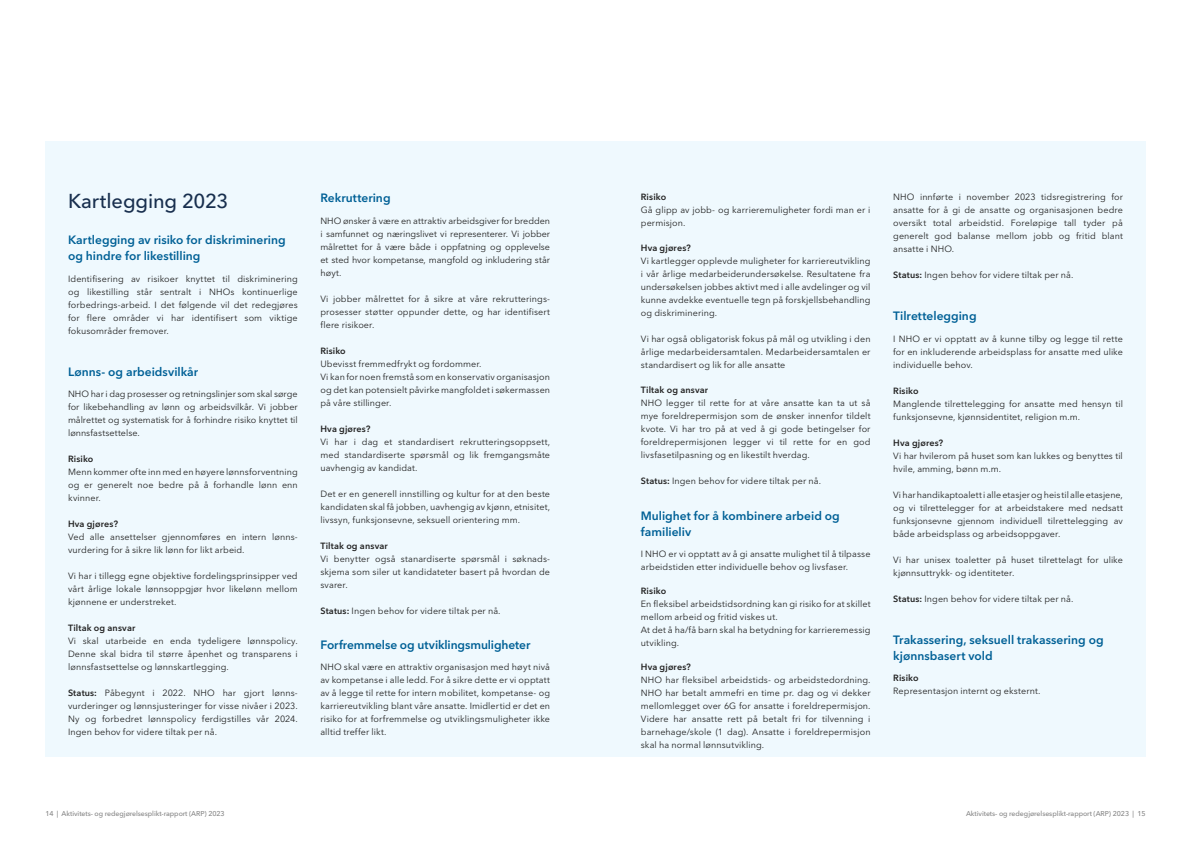
<style>
.page{position:relative;width:1191px;height:842px;background:#fff}
.page>*{position:absolute;margin:0;border:0;box-sizing:border-box;transform-origin:0 0}
.H2_Avenir{font:500 20px "Avenir Next LT Pro";letter-spacing:-.005em;color:#182f4e}
.NHO-mellomtittel_hoved{font:600 12px/16px "Avenir Next LT Pro";color:#006096}
.NHO-brødtekst{font:9px/13px "Avenir Next LT Pro";letter-spacing:.01em;color:#222;text-align:justify}
.NHO-brødtekst-2{font:600 9px "Avenir Next LT Pro";letter-spacing:.015em;color:#222}
.t1{font:500 7px "Avenir Next LT Pro";letter-spacing:-.01em;color:#868686}
.s1{font-weight:600}
</style>
<div class="page">
<div style="left:45px;top:142px;width:1100px;height:615px;background:#eff9fe"></div>
<p class="H2_Avenir" style="left:68px;top:189px;width:162px">Kartlegging 2023</p>
<p class="NHO-brødtekst-2" style="left:641px;top:191px;width:27px">Risiko</p>
<p class="NHO-mellomtittel_hoved" style="left:320px;top:190px;width:72px">Rekruttering</p>
<p class="NHO-brødtekst" style="left:320px;top:214px;width:231px">NHO ønsker å være en attraktiv arbeidsgiver for bredden i samfunnet og næringslivet vi representerer. Vi jobber målrettet for å være både i oppfatning og opplevelse et sted hvor kompetanse, mangfold og inkludering står høyt.</p>
<p class="NHO-brødtekst" style="left:320px;top:292px;width:231px">Vi jobber målrettet for å sikre at våre rekrutterings&shy;prosesser støtter oppunder dette, og har identifisert flere risikoer.</p>
<p class="NHO-brødtekst-2" style="left:320px;top:345px;width:27px">Risiko</p>
<p class="NHO-brødtekst" style="left:320px;top:357px;width:163px">Ubevisst fremmedfrykt og fordommer.</p>
<p class="NHO-brødtekst" style="left:320px;top:370px;width:231px">Vi kan for noen fremstå som en konservativ organisasjon og det kan potensielt påvirke mangfoldet i søkermassen på våre stillinger.</p>
<p class="NHO-brødtekst-2" style="left:320px;top:423px;width:51px">Hva gjøres?</p>
<p class="NHO-brødtekst" style="left:320px;top:435px;width:231px">Vi har i dag et standardisert rekrutteringsoppsett, med standardiserte spørsmål og lik fremgangsmåte uavhengig av kandidat.</p>
<p class="NHO-brødtekst" style="left:320px;top:487px;width:231px">Det er en generell innstilling og kultur for at den beste kandidaten skal få jobben, uavhengig av kjønn, etnisitet, livssyn, funksjonsevne, seksuell orientering mm.</p>
<p class="NHO-brødtekst-2" style="left:320px;top:540px;width:69px">Tiltak og ansvar</p>
<p class="NHO-brødtekst" style="left:320px;top:552px;width:231px">Vi benytter også stanardiserte spørsmål i søknads&shy;skjema som siler ut kandidateter basert på hvordan de svarer.</p>
<p class="NHO-brødtekst" style="left:320px;top:604px;width:182px"><span class="s1">Status:</span> Ingen behov for videre tiltak per nå.</p>
<p class="NHO-mellomtittel_hoved" style="left:320px;top:637px;width:211px">Forfremmelse og utviklingsmuligheter</p>
<p class="NHO-brødtekst" style="left:320px;top:661px;width:231px">NHO skal være en attraktiv organisasjon med høyt nivå av kompetanse i alle ledd. For å sikre dette er vi opptatt av å legge til rette for intern mobilitet, kompetanse- og karriereutvikling blant våre ansatte. Imidlertid er det en risiko for at forfremmelse og utviklingsmuligheter ikke alltid treffer likt.</p>
<p class="NHO-brødtekst" style="left:641px;top:203px;width:231px">Gå glipp av jobb- og karrieremuligheter fordi man er i permisjon.</p>
<p class="NHO-brødtekst-2" style="left:641px;top:242px;width:51px">Hva gjøres?</p>
<p class="NHO-brødtekst" style="left:641px;top:254px;width:231px">Vi kartlegger opplevde muligheter for karriereutvikling i vår årlige medarbeiderundersøkelse. Resultatene fra undersøkelsen jobbes aktivt med i alle avdelinger og vil kunne avdekke eventuelle tegn på forskjellsbehandling og diskriminering.</p>
<p class="NHO-brødtekst" style="left:641px;top:332px;width:231px">Vi har også obligatorisk fokus på mål og utvikling i den årlige medarbeidersamtalen. Medarbeidersamtalen er standardisert og lik for alle ansatte</p>
<p class="NHO-brødtekst-2" style="left:641px;top:384px;width:69px">Tiltak og ansvar</p>
<p class="NHO-brødtekst" style="left:641px;top:396px;width:231px">NHO legger til rette for at våre ansatte kan ta ut så mye foreldrepermisjon som de ønsker innenfor tildelt kvote. Vi har tro på at ved å gi gode betingelser for foreldrepermisjonen legger vi til rette for en god livsfasetilpasning og en likestilt hverdag.</p>
<p class="NHO-brødtekst" style="left:641px;top:474px;width:182px"><span class="s1">Status:</span> Ingen behov for videre tiltak per nå.</p>
<p class="NHO-mellomtittel_hoved" style="left:641px;top:508px;width:200px">Mulighet for å kombinere arbeid og familieliv</p>
<p class="NHO-brødtekst" style="left:641px;top:547px;width:231px">I NHO er vi opptatt av å gi ansatte mulighet til å tilpasse arbeidstiden etter individuelle behov og livsfaser.</p>
<p class="NHO-brødtekst-2" style="left:641px;top:585px;width:27px">Risiko</p>
<p class="NHO-brødtekst" style="left:641px;top:597px;width:231px">En fleksibel arbeidstidsordning kan gi risiko for at skillet mellom arbeid og fritid viskes ut.</p>
<p class="NHO-brødtekst" style="left:641px;top:623px;width:231px">At det å ha/få barn skal ha betydning for karrieremessig utvikling.</p>
<p class="NHO-brødtekst-2" style="left:641px;top:662px;width:51px">Hva gjøres?</p>
<p class="NHO-brødtekst" style="left:641px;top:674px;width:231px">NHO har fleksibel arbeidstids- og arbeidstedordning.<br>NHO har betalt ammefri en time pr. dag og vi dekker mellomlegget over 6G for ansatte i foreldrepermisjon.<br>Videre har ansatte rett på betalt fri for tilvenning i barnehage/skole (1 dag). Ansatte i foreldrepermisjon skal ha normal lønnsutvikling.</p>
<p class="NHO-mellomtittel_hoved" style="left:68px;top:232px;width:219px">Kartlegging av risiko for diskriminering og hindre for likestilling</p>
<p class="NHO-brødtekst" style="left:68px;top:272px;width:231px">Identifisering av risikoer knyttet til diskriminering og likestilling står sentralt i NHOs kontinuerlige forbedrings-arbeid. I det følgende vil det redegjøres for flere områder vi har identifisert som viktige fokusområder fremover.</p>
<p class="NHO-mellomtittel_hoved" style="left:68px;top:364px;width:132px">Lønns- og arbeidsvilkår</p>
<p class="NHO-brødtekst" style="left:68px;top:388px;width:231px">NHO har i dag prosesser og retningslinjer som skal sørge for likebehandling av lønn og arbeidsvilkår. Vi jobber målrettet og systematisk for å forhindre risiko knyttet til lønnsfastsettelse.</p>
<p class="NHO-brødtekst-2" style="left:68px;top:454px;width:27px">Risiko</p>
<p class="NHO-brødtekst" style="left:68px;top:466px;width:231px">Menn kommer ofte inn med en høyere lønnsforventning og er generelt noe bedre på å forhandle lønn enn kvinner.</p>
<p class="NHO-brødtekst-2" style="left:68px;top:519px;width:51px">Hva gjøres?</p>
<p class="NHO-brødtekst" style="left:68px;top:531px;width:231px">Ved alle ansettelser gjennomføres en intern lønns&shy;vurdering for å sikre lik lønn for likt arbeid.</p>
<p class="NHO-brødtekst" style="left:68px;top:570px;width:231px">Vi har i tillegg egne objektive fordelingsprinsipper ved vårt årlige lokale lønnsoppgjør hvor likelønn mellom kjønnene er understreket.</p>
<p class="NHO-brødtekst-2" style="left:68px;top:623px;width:69px">Tiltak og ansvar</p>
<p class="NHO-brødtekst" style="left:68px;top:635px;width:231px">Vi skal utarbeide en enda tydeligere lønnspolicy.<br>Denne skal bidra til større åpenhet og transparens i lønnsfastsettelse og lønnskartlegging.</p>
<p class="NHO-brødtekst" style="left:68px;top:687px;width:231px"><span class="s1">Status:</span> Påbegynt i 2022. NHO har gjort lønns&shy;vurderinger og lønnsjusteringer for visse nivåer i 2023.<br>Ny og forbedret lønnspolicy ferdigstilles vår 2024.<br>Ingen behov for videre tiltak per nå.</p>
<p class="NHO-brødtekst" style="left:893px;top:190px;width:231px">NHO innførte i november 2023 tidsregistrering for ansatte for å gi de ansatte og organisasjonen bedre oversikt total arbeidstid. Foreløpige tall tyder på generelt god balanse mellom jobb og fritid blant ansatte i NHO.</p>
<p class="NHO-brødtekst" style="left:893px;top:268px;width:182px"><span class="s1">Status:</span> Ingen behov for videre tiltak per nå.</p>
<p class="NHO-mellomtittel_hoved" style="left:893px;top:308px;width:85px">Tilrettelegging</p>
<p class="NHO-brødtekst" style="left:893px;top:332px;width:231px">I NHO er vi opptatt av å kunne tilby og legge til rette for en inkluderende arbeidsplass for ansatte med ulike individuelle behov.</p>
<p class="NHO-brødtekst-2" style="left:893px;top:385px;width:27px">Risiko</p>
<p class="NHO-brødtekst" style="left:893px;top:397px;width:231px">Manglende tilrettelegging for ansatte med hensyn til funksjonsevne, kjønnsidentitet, religion m.m.</p>
<p class="NHO-brødtekst-2" style="left:893px;top:437px;width:51px">Hva gjøres?</p>
<p class="NHO-brødtekst" style="left:893px;top:449px;width:231px">Vi har hvilerom på huset som kan lukkes og benyttes til hvile, amming, bønn m.m.</p>
<p class="NHO-brødtekst" style="left:893px;top:488px;width:231px">Vi har handikaptoalett i alle etasjer og heis til alle etasjene, og vi tilrettelegger for at arbeidstakere med nedsatt funksjonsevne gjennom individuell tilrettelegging av både arbeidsplass og arbeidsoppgaver.</p>
<p class="NHO-brødtekst" style="left:893px;top:553px;width:231px">Vi har unisex toaletter på huset tilrettelagt for ulike kjønnsuttrykk- og identiteter.</p>
<p class="NHO-brødtekst" style="left:893px;top:592px;width:182px"><span class="s1">Status:</span> Ingen behov for videre tiltak per nå.</p>
<p class="NHO-mellomtittel_hoved" style="left:893px;top:631px;width:212px">Trakassering, seksuell trakassering og kjønnsbasert vold</p>
<p class="NHO-brødtekst-2" style="left:893px;top:673px;width:27px">Risiko</p>
<p class="NHO-brødtekst" style="left:893px;top:684px;width:149px">Representasjon internt og eksternt.</p>
<p class="t1" style="left:45px;top:810px;width:181px">14 | Aktivitets- og redegjørelsesplikt-rapport (ARP) 2023</p>
<p class="t1" style="left:966px;top:810px;width:181px">Aktivitets- og redegjørelsesplikt-rapport (ARP) 2023 | 15</p>
</div>
